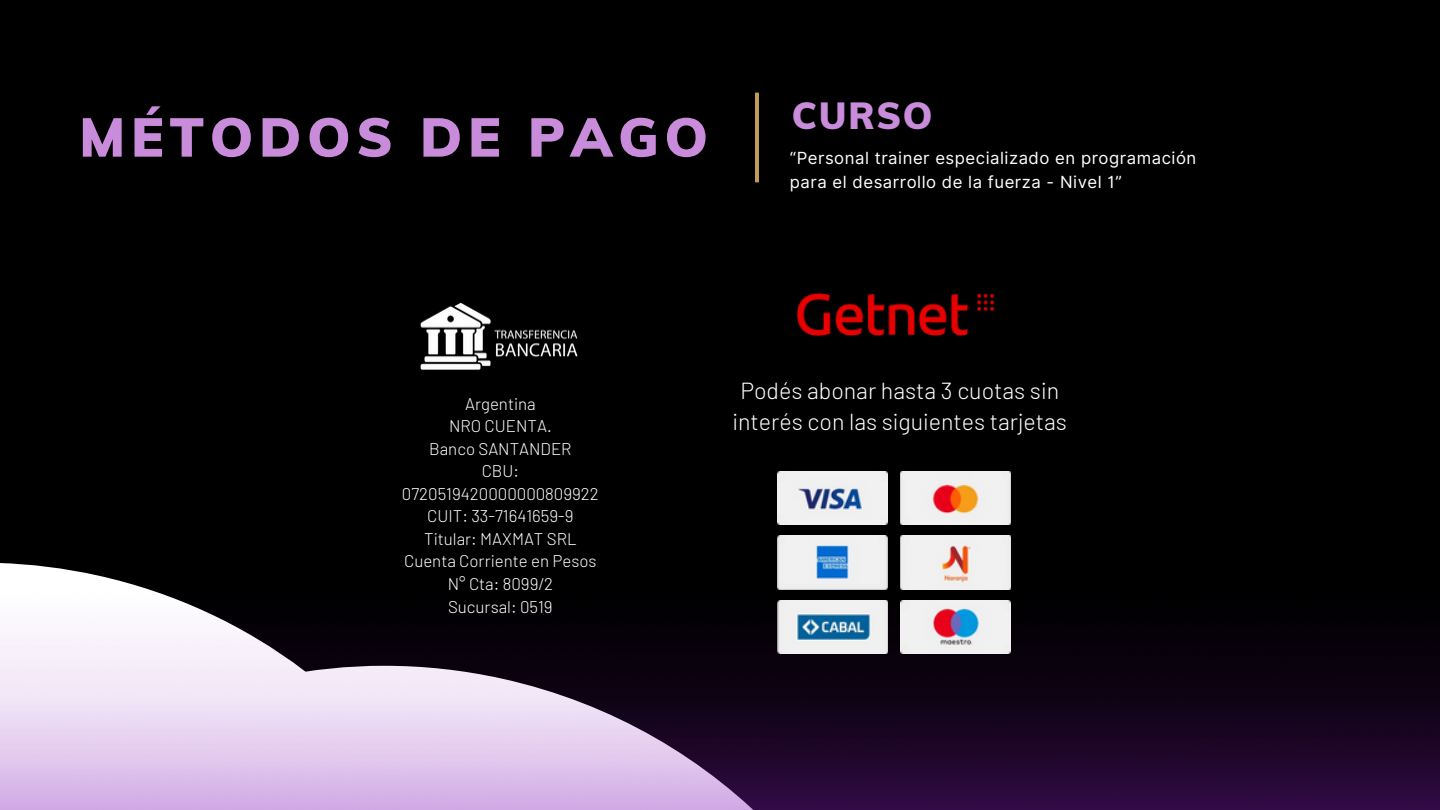
<style>
.page{position:relative;width:1440px;height:810px;background:#000}
.page>*{position:absolute;margin:0;border:0;box-sizing:border-box;transform-origin:0 0}
.t1{font:900 54px "Muli";letter-spacing:.105em;color:#c98cdb}
.t2{font:900 37px "Muli";letter-spacing:.045em;color:#c98cdb}
.t3{font:300 23.2px/31px "Barlow";color:#fff;text-align:center}
.t4{font:300 16.8px/22.6px "Barlow";color:#fff;text-align:center}
.t5{font:16.8px/23.2px "Inter";letter-spacing:.03em;color:#fff}
</style>
<div class="page">
<img style="left:755px;top:92px;width:3px;height:91px">
<svg style="left:0;top:563px;width:127px;height:20px;fill:#fff"></svg>
<img style="left:0;top:583px;width:1440px;height:227px">
<img style="left:796px;top:293px;width:199px;height:44px">
<img style="left:778px;top:471px;width:110px;height:53px">
<img style="left:900px;top:471px;width:110px;height:53px">
<img style="left:778px;top:536px;width:110px;height:53px">
<img style="left:900px;top:536px;width:110px;height:53px">
<img style="left:778px;top:601px;width:110px;height:53px">
<img style="left:900px;top:601px;width:110px;height:53px">
<img style="left:420px;top:302px;width:157px;height:68px">
<p class="t1" style="left:79px;top:102px;width:630px">MÉTODOS DE PAGO</p>
<h2 class="t2" style="left:792px;top:92px;width:142px">CURSO</h2>
<p class="t5" style="left:790px;top:147px;width:408px">“Personal trainer especializado en programación para el desarrollo de la fuerza - Nivel 1”</p>
<p class="t4" style="left:402px;top:392px;width:198px">Argentina<br>NRO CUENTA.<br>Banco SANTANDER<br>CBU:<br>0720519420000000809922<br>CUIT: 33-71641659-9<br>Titular: MAXMAT SRL<br>Cuenta Corriente en Pesos<br>N° Cta: 8099/2<br>Sucursal: 0519</p>
<p class="t3" style="left:733px;top:374px;width:336px">Podés abonar hasta 3 cuotas sin interés con las siguientes tarjetas</p>
</div>
